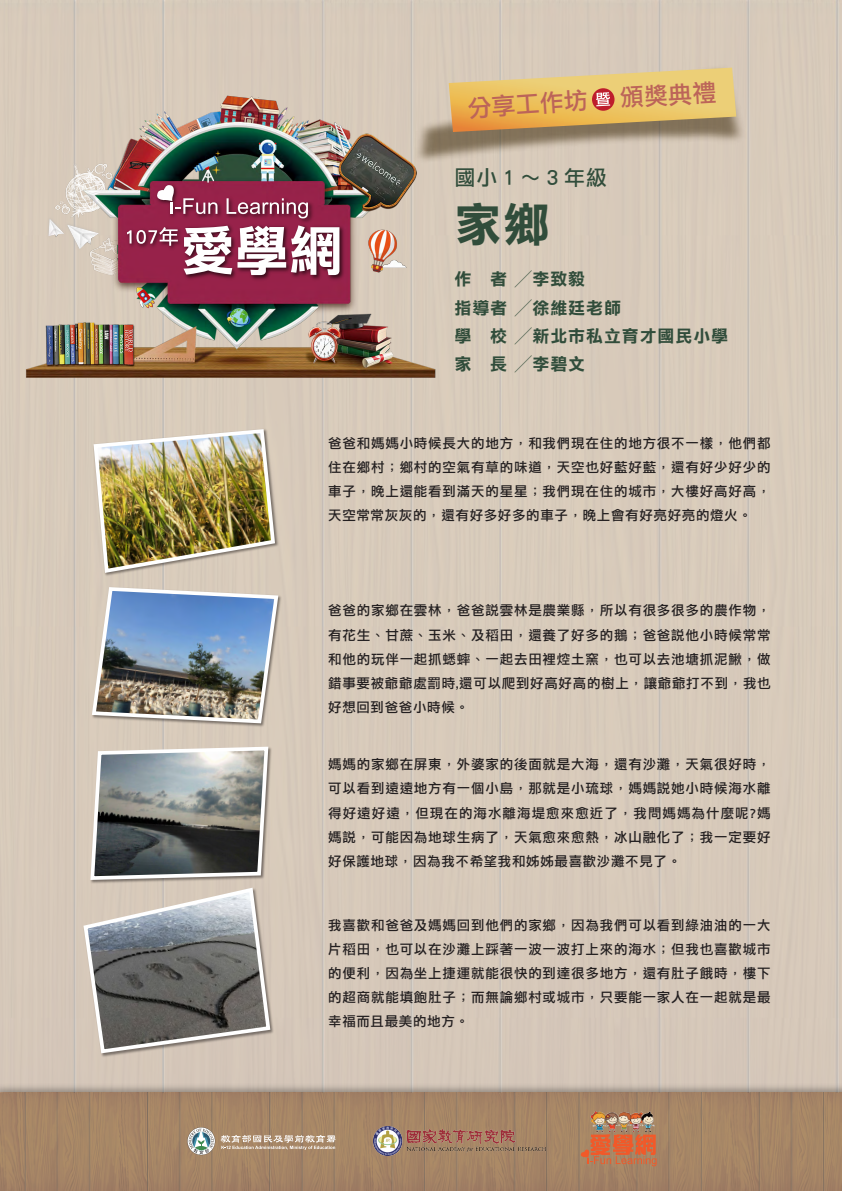
<style>
.page{position:relative;width:842px;height:1191px;background:#fff}
.page>*{position:absolute;margin:0;border:0;box-sizing:border-box;transform-origin:0 0}
.t1{font:46.8px "DF Li Hei Std W7";color:#314d3b}
.t2{font:24.1px "Li Hei Pro";color:#bc6459}
.t3{font:20.85px "DF Li Hei Std W5";letter-spacing:.05em;color:#314d3b}
.t4{font:17px/28.4px "DF Li Hei Std W7";letter-spacing:.05em;color:#314d3b}
.t5{font:13.45px/24.1px "DF Li Hei Std W5";letter-spacing:.055em;color:#231f20;text-align:justify}
</style>
<div class="page">
<div style="left:0;top:0;width:842px;height:1080px;background:#d7caba"></div>
<div style="left:82px;top:439px;width:211px;height:213px;background:#d8caba"></div>
<img style="left:92px;top:439px;width:185px;height:134px">
<div style="left:90px;top:573px;width:210px;height:167px;background:#d8cabb"></div>
<img style="left:90px;top:585px;width:190px;height:137px">
<div style="left:69px;top:722px;width:222px;height:156px;background:#d8cabb"></div>
<img style="left:67px;top:878px;width:229px;height:185px">
<svg style="left:81px;top:744px;width:191px;height:311px;background:#8f8e8b"></svg>
<img style="left:441px;top:30px;width:343px;height:169px">
<svg style="left:449px;top:68px;width:287px;height:64px;background:#dcb76d"></svg>
<img style="left:0;top:1080px;width:842px;height:12px">
<img style="left:0;top:1092px;width:842px;height:99px">
<svg style="left:579px;top:1134px;width:77px;height:32px;background:#c97049"></svg>
<img style="left:588px;top:1111px;width:68px;height:21px">
<svg style="left:221px;top:1135px;width:115px;height:15px;background:#bfa891"></svg>
<svg style="left:187px;top:1127px;width:28px;height:28px"></svg>
<img style="left:402px;top:1124px;width:152px;height:32px">
<img style="left:373px;top:1126px;width:31px;height:29px">
<img style="left:21px;top:19px;width:420px;height:420px">
<img style="left:124px;top:223px;width:56px;height:30px">
<svg style="left:127px;top:227px;width:51px;height:19px"></svg>
<img style="left:180px;top:222px;width:166px;height:60px">
<svg style="left:184px;top:225px;width:155px;height:50px"></svg>
<img style="left:154px;top:181px;width:161px;height:45px">
<svg style="left:227px;top:198px;width:81px;height:20px;background:#a0536d"></svg>
<svg style="left:153px;top:184px;width:64px;height:30px"></svg>
<h2 class="t2" style="left:467px;top:96px;width:122px;rotate:-4deg">分享工作坊</h2>
<h2 class="t2" style="left:619px;top:85px;width:98px;rotate:-3deg">頒獎典禮</h2>
<h3 class="t3" style="left:454px;top:166px;width:154px">國小１∼３年級</h3>
<h1 class="t1" style="left:454px;top:199px;width:97px">家鄉</h1>
<p class="t4" style="left:454px;top:265px;width:275px">作　者 ╱李致毅<br>指導者 ╱徐維廷老師<br>學　校 ╱新北市私立育才國民小學家　長 ╱李碧文</p>
<p class="t5" style="left:328px;top:431px;width:444px">爸爸和媽媽小時候長大的地方，和我們現在住的地方很不一樣，他們都住在鄉村；鄉村的空氣有草的味道，天空也好藍好藍，還有好少好少的車子，晚上還能看到滿天的星星；我們現在住的城市，大樓好高好高，天空常常灰灰的，還有好多好多的車子，晚上會有好亮好亮的燈火。</p>
<p class="t5" style="left:328px;top:598px;width:444px">爸爸的家鄉在雲林，爸爸說雲林是農業縣，所以有很多很多的農作物，有花生、甘蔗、玉米、及稻田，還養了好多的鵝；爸爸說他小時候常常和他的玩伴一起抓蟋蟀、一起去田裡焢土窯，也可以去池塘抓泥鰍，做錯事要被爺爺處罰時,還可以爬到好高好高的樹上，讓爺爺打不到，我也好想回到爸爸小時候。</p>
<p class="t5" style="left:328px;top:752px;width:444px">媽媽的家鄉在屏東，外婆家的後面就是大海，還有沙灘，天氣很好時，可以看到遠遠地方有一個小島，那就是小琉球，媽媽說她小時候海水離得好遠好遠，但現在的海水離海堤愈來愈近了，我問媽媽為什麼呢?媽媽說，可能因為地球生病了，天氣愈來愈熱，冰山融化了；我一定要好好保護地球，因為我不希望我和姊姊最喜歡沙灘不見了。</p>
<p class="t5" style="left:328px;top:912px;width:444px">我喜歡和爸爸及媽媽回到他們的家鄉，因為我們可以看到綠油油的一大片稻田，也可以在沙灘上踩著一波一波打上來的海水；但我也喜歡城市的便利，因為坐上捷運就能很快的到達很多地方，還有肚子餓時，樓下的超商就能填飽肚子；而無論鄉村或城市，只要能一家人在一起就是最幸福而且最美的地方。</p>
</div>
